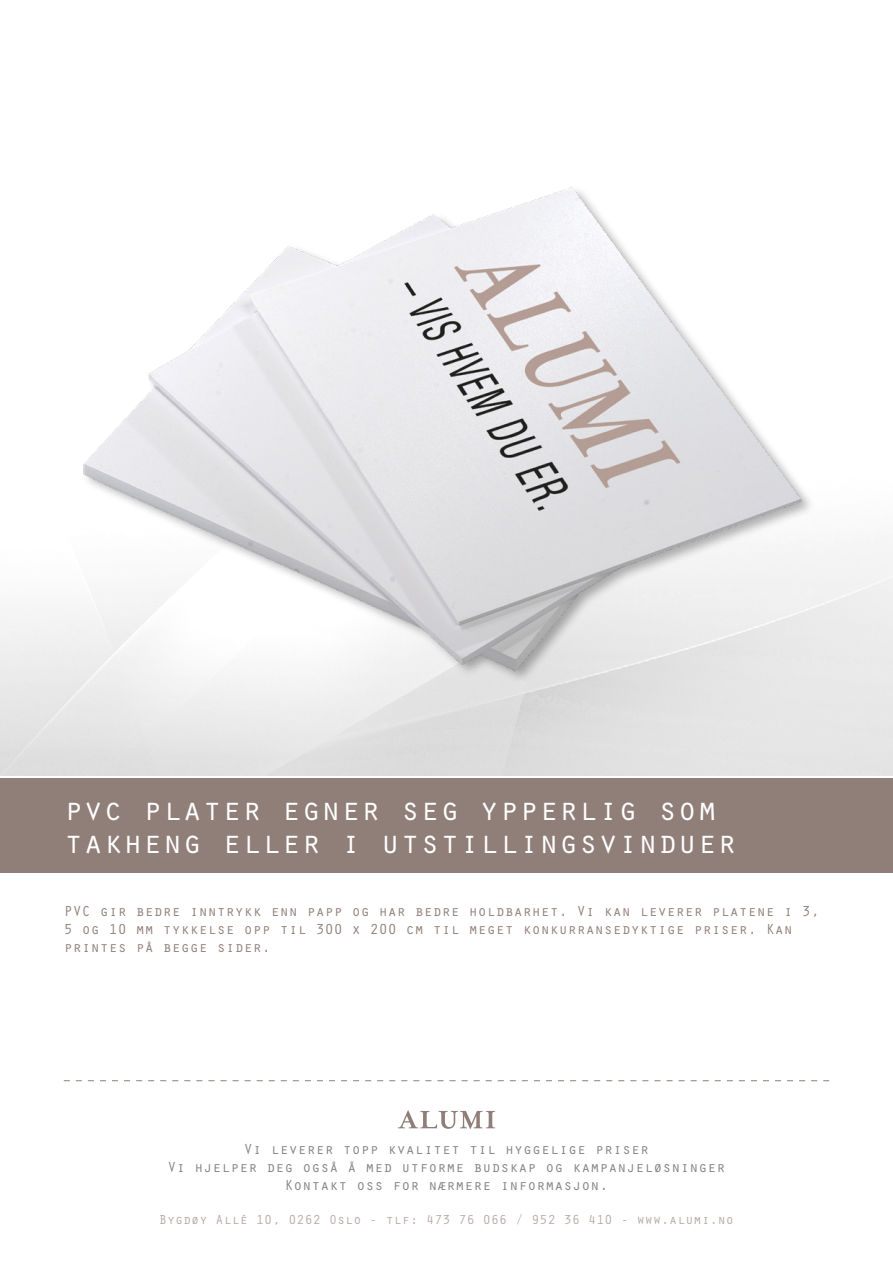
<style>
.page{position:relative;width:893px;height:1263px;background:#fff}
.page>*{position:absolute;margin:0;border:0;box-sizing:border-box;transform-origin:0 0}
.t1{font:33px/33px "Orator Std";color:#fff}
.t2{font:15px/18px "Orator Std";color:#907e78}
.t3{font:15px/18px "Orator Std";color:#808285;text-align:center}
.t4{font:13.5px "Orator Std";color:#b5a8a4}
</style>
<div class="page">
<svg style="left:398px;top:1110px;width:97px;height:19px"></svg>
<div style="left:0;top:778px;width:893px;height:95px;background:#907e78"></div>
<svg style="left:64px;top:1080px;width:765px;height:1px"></svg>
<img style="left:40px;top:186px;width:781px;height:545px">
<h1 class="t1" style="left:64px;top:791px;width:675px">pvc plater egner seg ypperlig som takheng eller i utstillingsvinduer</h1>
<p class="t2" style="left:64px;top:901px;width:757px">PVC gir bedre inntrykk enn papp og har bedre holdbarhet. Vi kan leverer platene i 3,<br>5 og 10 mm tykkelse opp til 300 x 200 cm til meget konkurransedyktige priser. Kan printes på begge sider.</p>
<p class="t3" style="left:167px;top:1139px;width:559px">Vi leverer topp kvalitet til hyggelige priser<br>Vi hjelper deg også å med utforme budskap og kampanjeløsninger<br>Kontakt oss for nærmere informasjon.</p>
<p class="t4" style="left:159px;top:1210px;width:577px">Bygdøy Allé 10, 0262 Oslo - tlf: 473 76 066 / 952 36 410 - www.alumi.no</p>
</div>
